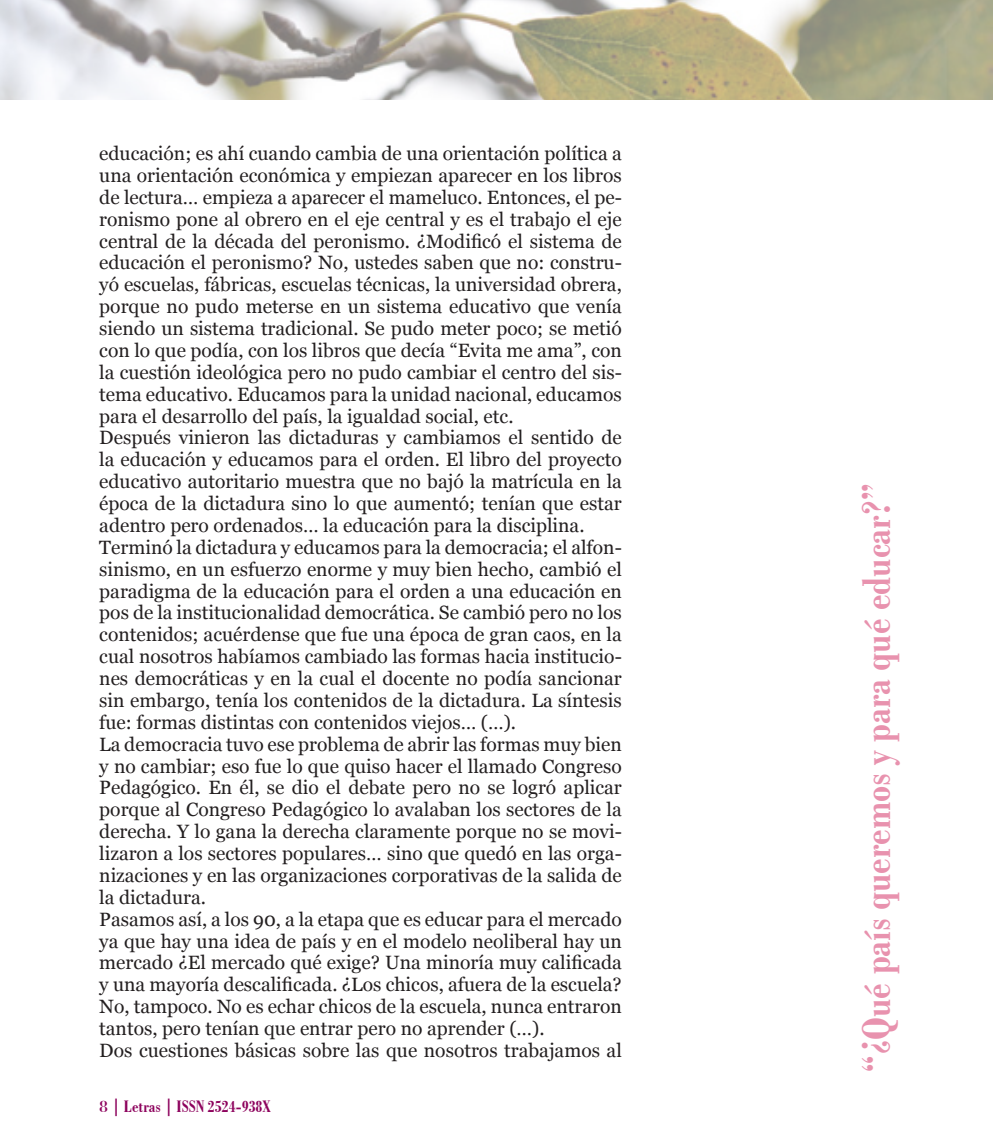
<style>
.page{position:relative;width:993px;height:1141px;background:#fff}
.page>*{position:absolute;margin:0;border:0;box-sizing:border-box;transform-origin:0 0}
.t1{font:700 condensed 42px "Bodoni BT";color:#e892ae}
.t2{font:19.25px/21.9px "Georgia";color:#231f20;text-align:justify}
.t3{font:700 condensed 17.5px "Bodoni BT";color:#8d035d}
.s1{font-weight:400;font-stretch:normal}
</style>
<div class="page">
<img style="left:0;top:0;width:992px;height:99px">
<p class="t2" style="left:99px;top:143px;width:524px">educación; es ahí cuando cambia de una orientación política a una orientación económica y empiezan aparecer en los libros de lectura… empieza a aparecer el mameluco. Entonces, el pe&shy;ronismo pone al obrero en el eje central y es el trabajo el eje central de la década del peronismo. ¿Modificó el sistema de educación el peronismo? No, ustedes saben que no: constru&shy;yó escuelas, fábricas, escuelas técnicas, la universidad obrera, porque no pudo meterse en un sistema educativo que venía siendo un sistema tradicional. Se pudo meter poco; se metió con lo que podía, con los libros que decía “Evita me ama”, con la cuestión ideológica pero no pudo cambiar el centro del sis&shy;tema educativo. Educamos para la unidad nacional, educamos para el desarrollo del país, la igualdad social, etc.</p>
<p class="t2" style="left:99px;top:427px;width:524px">Después vinieron las dictaduras y cambiamos el sentido de la educación y educamos para el orden. El libro del proyecto educativo autoritario muestra que no bajó la matrícula en la época de la dictadura sino lo que aumentó; tenían que estar adentro pero ordenados… la educación para la disciplina.</p>
<p class="t2" style="left:99px;top:537px;width:524px">Terminó la dictadura y educamos para la democracia; el alfon&shy;sinismo, en un esfuerzo enorme y muy bien hecho, cambió el paradigma de la educación para el orden a una educación en pos de la institucionalidad democrática. Se cambió pero no los contenidos; acuérdense que fue una época de gran caos, en la cual nosotros habíamos cambiado las formas hacia institucio&shy;nes democráticas y en la cual el docente no podía sancionar sin embargo, tenía los contenidos de la dictadura. La síntesis fue: formas distintas con contenidos viejos… (…).</p>
<p class="t2" style="left:99px;top:734px;width:524px">La democracia tuvo ese problema de abrir las formas muy bien y no cambiar; eso fue lo que quiso hacer el llamado Congreso Pedagógico. En él, se dio el debate pero no se logró aplicar porque al Congreso Pedagógico lo avalaban los sectores de la derecha. Y lo gana la derecha claramente porque no se movi&shy;lizaron a los sectores populares… sino que quedó en las orga&shy;nizaciones y en las organizaciones corporativas de la salida de la dictadura.</p>
<p class="t2" style="left:99px;top:909px;width:524px">Pasamos así, a los 90, a la etapa que es educar para el mercado ya que hay una idea de país y en el modelo neoliberal hay un mercado ¿El mercado qué exige? Una minoría muy calificada y una mayoría descalificada. ¿Los chicos, afuera de la escuela?<br>No, tampoco. No es echar chicos de la escuela, nunca entraron tantos, pero tenían que entrar pero no aprender (…).</p>
<p class="t2" style="left:99px;top:1040px;width:524px">Dos cuestiones básicas sobre las que nosotros trabajamos al</p>
<p class="t3" style="left:99px;top:1096px;width:173px"><span class="s1">8</span> | Letras | ISSN 2524-938X</p>
<h1 class="t1" style="left:851px;top:1071px;width:590px;rotate:-90deg">“¿Qué país queremos y para qué educar?”</h1>
</div>
